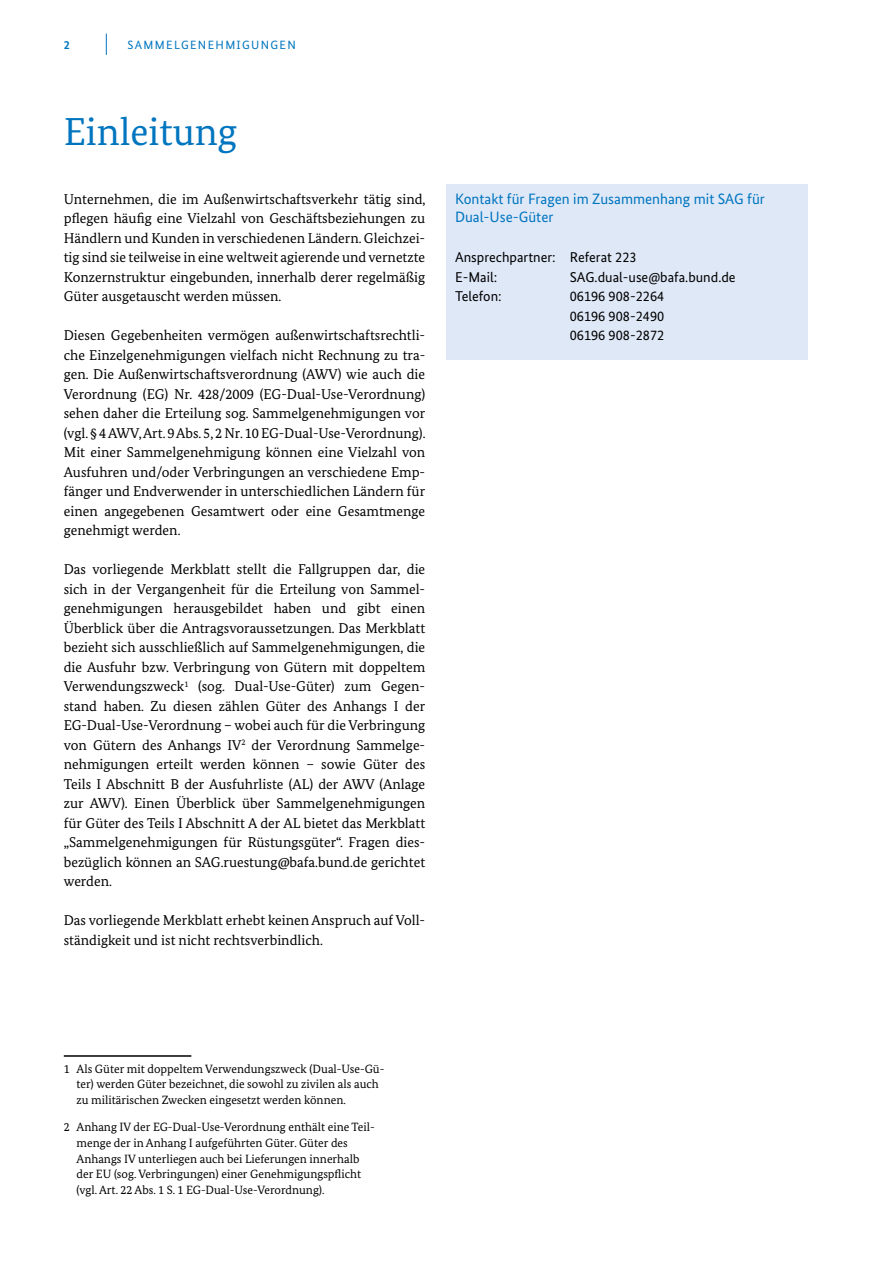
<style>
.page{position:relative;width:893px;height:1263px;background:#fff}
.page>*{position:absolute;margin:0;border:0;box-sizing:border-box;transform-origin:0 0}
.t1{font:39px "Bundes Serif";color:#0075bf}
.t2{font:15px/18px "Bundes Sans";color:#0075bf}
.t3{font:14.25px/19.5px "Bundes Serif";color:#000;text-align:justify}
.t4{font:14.25px/19.5px "Bundes Sans";color:#000}
.t5{font:12px/15.8px "Bundes Serif";color:#000}
.t6{font:12px "Bundes Sans";letter-spacing:.11em;color:#0075bf}
.t7{font:700 12px "Bundes Sans";color:#0075bf}
</style>
<div class="page">
<hr style="left:64px;top:1055px;width:127px;height:2px;background:#000">
<div style="left:446px;top:184px;width:362px;height:176px;background:#dfe8f7"></div>
<svg style="left:106px;top:34px;width:1px;height:21px"></svg>
<p class="t7" style="left:64px;top:37px;width:7px">2</p>
<p class="t6" style="left:128px;top:37px;width:18px">Samme</p>
<p class="t6" style="left:174px;top:37px;width:43px">lgenehmigu</p>
<p class="t6" style="left:261px;top:37px;width:37px">ngen</p>
<h1 class="t1" style="left:64px;top:108px;width:175px">Einleitung</h1>
<p class="t3" style="left:64px;top:189px;width:363px">Unternehmen, die im Außenwirtschaftsverkehr tätig sind, pflegen häufig eine Vielzahl von Geschäftsbeziehungen zu Händlern und Kunden in verschiedenen Ländern. Gleichzei&shy;tig sind sie teilweise in eine weltweit agierende und vernetzte Konzernstruktur eingebunden, innerhalb derer regelmäßig Güter ausgetauscht werden müssen.</p>
<p class="t3" style="left:64px;top:325px;width:363px">Diesen Gegebenheiten vermögen außenwirtschaftsrechtli&shy;che Einzelgenehmigungen vielfach nicht Rechnung zu tra&shy;gen. Die Außenwirtschaftsverordnung (AWV) wie auch die Verordnung (EG) Nr. 428/2009 (EG-Dual-Use-Verordnung) sehen daher die Erteilung sog. Sammelgenehmigungen vor (vgl. § 4 AWV, Art. 9 Abs. 5, 2 Nr. 10 EG-Dual-Use-Verordnung).<br>Mit einer Sammelgenehmigung können eine Vielzahl von Ausfuhren und/oder Verbringungen an verschiedene Emp&shy;fänger und Endverwender in unterschiedlichen Ländern für einen angegebenen Gesamtwert oder eine Gesamtmenge genehmigt werden.</p>
<p class="t3" style="left:64px;top:559px;width:363px">Das vorliegende Merkblatt stellt die Fallgruppen dar, die sich in der Vergangenheit für die Erteilung von Sammel&shy;genehmigungen herausgebildet haben und gibt einen Überblick über die Antragsvoraussetzungen. Das Merkblatt bezieht sich ausschließlich auf Sammelgenehmigungen, die die Ausfuhr bzw. Verbringung von Gütern mit doppeltem Verwendungszweck<sup>1</sup> (sog. Dual-Use-Güter) zum Gegen&shy;stand haben. Zu diesen zählen Güter des Anhangs I der EG-Dual-Use-Verordnung – wobei auch für die Verbringung von Gütern des Anhangs IV<sup>2</sup> der Verordnung Sammelge&shy;nehmigungen erteilt werden können – sowie Güter des Teils I Abschnitt B der Ausfuhrliste (AL) der AWV (Anlage zur AWV). Einen Überblick über Sammelgenehmigungen für Güter des Teils I Abschnitt A der AL bietet das Merkblatt „Sammelgenehmigungen für Rüstungsgüter“. Fragen dies&shy;bezüglich können an SAG.ruestung@bafa.bund.de gerichtet werden.</p>
<p class="t3" style="left:64px;top:910px;width:363px">Das vorliegende Merkblatt erhebt keinen Anspruch auf Voll&shy;ständigkeit und ist nicht rechtsverbindlich.</p>
<p class="t2" style="left:455px;top:190px;width:311px">Kontakt für Fragen im Zusammenhang mit SAG für<br>Dual-Use-Güter</p>
<p class="t4" style="left:455px;top:248px;width:183px">Ansprechpartner: Referat 223<br>E-Mail:</p>
<p class="t4" style="left:570px;top:267px;width:167px">SAG.dual-use@bafa.bund.de</p>
<p class="t4" style="left:455px;top:287px;width:48px">Telefon:</p>
<p class="t4" style="left:570px;top:287px;width:96px;text-align:justify">06196 908-2264<br>06196 908-2490<br>06196 908-2872</p>
<p class="t5" style="left:77px;top:1060px;width:309px;text-indent:-13px">1 Als Güter mit doppeltem Verwendungszweck (Dual-Use-Gü&shy;ter) werden Güter bezeichnet, die sowohl zu zivilen als auch zu militärischen Zwecken eingesetzt werden können.</p>
<p class="t5" style="left:77px;top:1119px;width:300px;text-indent:-13px">2 Anhang IV der EG-Dual-Use-Verordnung enthält eine Teil&shy;menge der in Anhang I aufgeführten Güter. Güter des Anhangs IV unterliegen auch bei Lieferungen innerhalb der EU (sog. Verbringungen) einer Genehmigungspflicht (vgl. Art. 22 Abs. 1 S. 1 EG-Dual-Use-Verordnung).</p>
</div>
